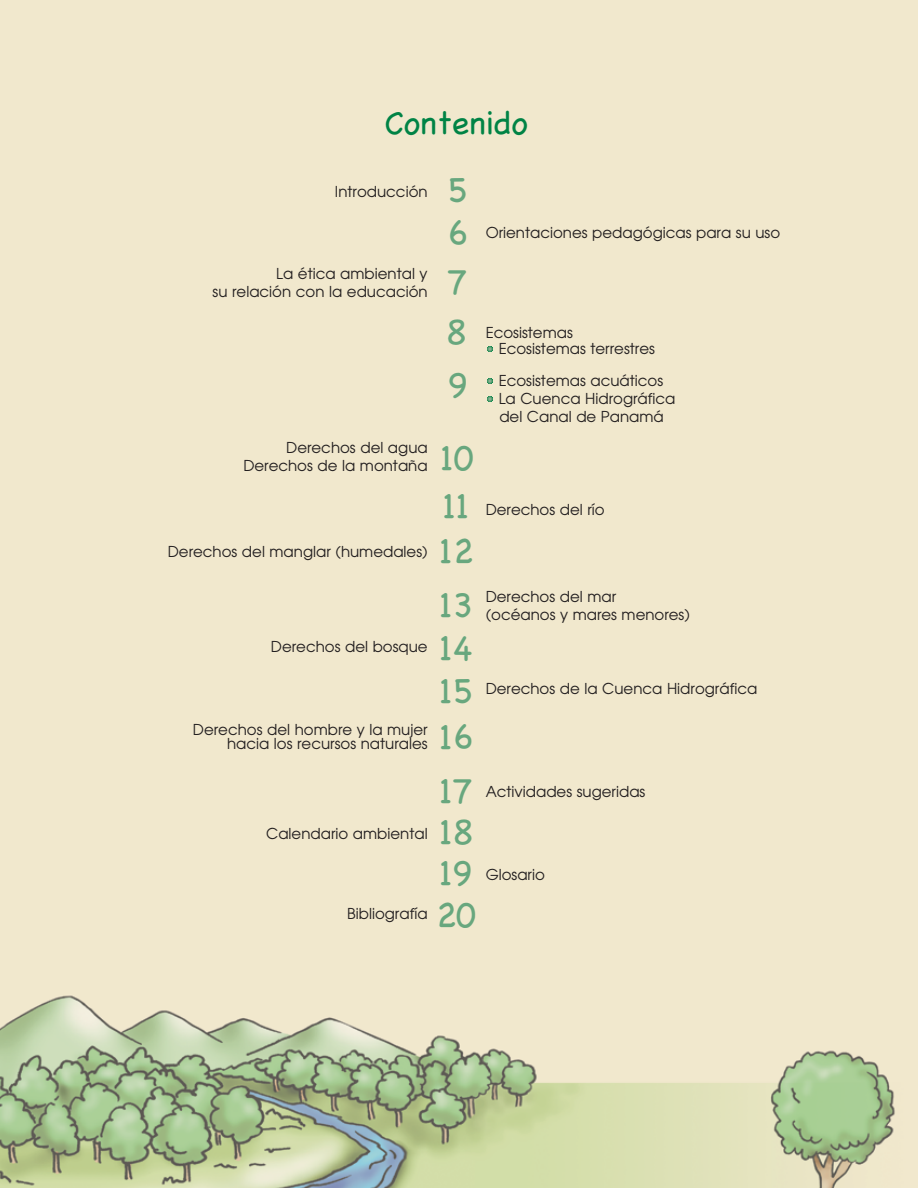
<style>
.page{position:relative;width:918px;height:1188px;background:#fff}
.page>*{position:absolute;margin:0;border:0;box-sizing:border-box;transform-origin:0 0}
.t1{font:36px/46.8px "Chalkboard";color:#68a77e}
.t2{font:33px "Chalkboard";color:#008345}
.t3{font:15px/18px "Avant Garde";color:#231f20;text-align:right}
</style>
<div class="page">
<img style="left:0;top:0;width:918px;height:1188px">
<svg style="left:487px;top:396px;width:6px;height:6px"></svg>
<svg style="left:487px;top:378px;width:6px;height:6px"></svg>
<svg style="left:487px;top:346px;width:6px;height:6px"></svg>
<h2 class="t2" style="left:385px;top:102px;width:144px">Contenido</h2>
<p class="t3" style="left:335px;top:182px;width:94px">Introducción</p>
<p class="t3" style="left:213px;top:264px;width:217px">La ética ambiental y<br>su relación con la educación</p>
<p class="t3" style="left:243px;top:438px;width:186px">Derechos del agua<br>Derechos de la montaña</p>
<p class="t3" style="left:168px;top:542px;width:261px">Derechos del manglar (humedales)</p>
<p class="t3" style="left:271px;top:637px;width:158px">Derechos del bosque</p>
<p class="t3" style="left:193px;top:722px;width:236px;line-height:14px">Derechos del hombre y la mujer hacia los recursos naturales</p>
<p class="t3" style="left:266px;top:824px;width:163px">Calendario ambiental</p>
<p class="t3" style="left:347px;top:904px;width:82px">Bibliografía</p>
<h1 class="t1" style="left:447px;top:167px;width:22px;line-height:43.7px">5<br>6</h1>
<h1 class="t1" style="left:446px;top:257px;width:24px;line-height:49.3px">7<br>8</h1>
<h1 class="t1" style="left:448px;top:361px;width:22px">9</h1>
<h1 class="t1" style="left:439px;top:434px;width:36px">10<br>11<br>12</h1>
<h1 class="t1" style="left:439px;top:583px;width:35px;line-height:42.8px;text-align:justify">13<br>14<br>15</h1>
<h1 class="t1" style="left:439px;top:709px;width:35px;line-height:53.8px">16<br>17</h1>
<h1 class="t1" style="left:436px;top:810px;width:42px;line-height:41.5px;text-align:justify">18<br>19<br>20</h1>
<p class="t3" style="left:486px;top:223px;width:296px">Orientaciones pedagógicas para su uso</p>
<p class="t3" style="left:499px;top:324px;width:158px;line-height:16.5px;text-align:left;text-indent:-13px">Ecosistemas<br>Ecosistemas terrestres</p>
<p class="t3" style="left:499px;top:372px;width:178px;text-align:left">Ecosistemas acuáticos<br>La Cuenca Hidrográfica del Canal de Panamá</p>
<p class="t3" style="left:486px;top:500px;width:121px">Derechos del río</p>
<p class="t3" style="left:486px;top:587px;width:206px;text-align:left">Derechos del mar<br>(océanos y mares menores)</p>
<p class="t3" style="left:486px;top:679px;width:273px">Derechos de la Cuenca Hidrográfica</p>
<p class="t3" style="left:486px;top:782px;width:161px">Actividades sugeridas</p>
<p class="t3" style="left:486px;top:865px;width:61px">Glosario</p>
</div>
